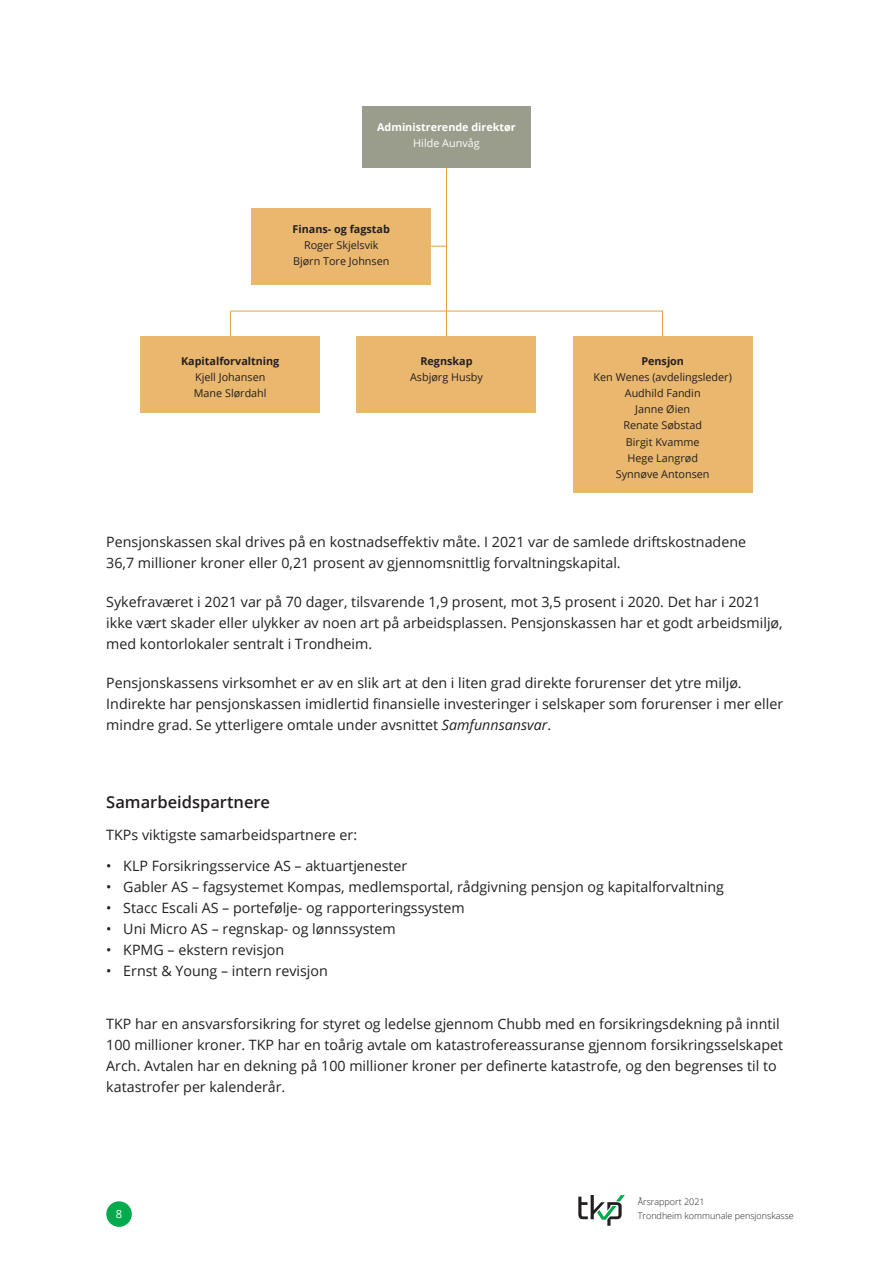
<style>
.page{position:relative;width:893px;height:1263px;background:#fff}
.page>*{position:absolute;margin:0;border:0;box-sizing:border-box;transform-origin:0 0}
.lite_avsnitt{font:600 16.5px "Open Sans";color:#231f20}
.brødtekst{font:14.25px/21px "Open Sans";color:#231f20}
.t1{font:11.25px "Open Sans";color:#fff}
.figurtekst{font:10.8px "Open Sans";color:#231f20}
.figurtekst-2{font:700 10.8px "Open Sans";color:#231f20}
.figurtekst-3{font:700 10.8px "Open Sans";color:#fff}
.figurtekst-4{font:10.8px "Open Sans";color:#fff}
.t2{font:300 9px/13.5px "Open Sans";color:#231f20}
.s1{font-style:italic}
</style>
<div class="page">
<div style="left:362px;top:106px;width:169px;height:62px;background:#9a9d8b"></div>
<div style="left:251px;top:208px;width:180px;height:77px;background:#eab76e"></div>
<div style="left:140px;top:336px;width:180px;height:76px;background:#eab76e"></div>
<div style="left:357px;top:336px;width:179px;height:76px;background:#eab76e"></div>
<div style="left:573px;top:336px;width:180px;height:157px;background:#eab76e"></div>
<hr style="left:446px;top:168px;width:1px;height:168px;background:#e2a342">
<svg style="left:230px;top:311px;width:433px;height:25px"></svg>
<svg style="left:431px;top:246px;width:15px;height:1px"></svg>
<div style="left:106px;top:1201px;width:26px;height:26px;background:#00ab4d;border-radius:50%"></div>
<svg style="left:578px;top:1195px;width:47px;height:31px"></svg>
<p class="figurtekst-3" style="left:377px;top:119px;width:140px">Administrerende direktør</p>
<p class="figurtekst-4" style="left:413px;top:136px;width:68px">Hilde Aunvåg</p>
<p class="figurtekst-2" style="left:293px;top:221px;width:99px">Finans- og fagstab</p>
<p class="figurtekst" style="left:304px;top:238px;width:76px">Roger Skjelsvik</p>
<p class="figurtekst" style="left:293px;top:254px;width:98px">Bjørn Tore Johnsen</p>
<p class="figurtekst-2" style="left:181px;top:353px;width:100px">Kapitalforvaltning</p>
<p class="figurtekst" style="left:195px;top:369px;width:72px">Kjell Johansen</p>
<p class="figurtekst" style="left:194px;top:386px;width:74px">Mane Slørdahl</p>
<p class="figurtekst-2" style="left:420px;top:353px;width:54px">Regnskap</p>
<p class="figurtekst" style="left:410px;top:369px;width:74px">Asbjørg Husby</p>
<p class="figurtekst-2" style="left:641px;top:353px;width:44px">Pensjon</p>
<p class="figurtekst" style="left:593px;top:369px;width:140px">Ken Wenes (avdelingsleder)</p>
<p class="figurtekst" style="left:625px;top:386px;width:77px">Audhild Fandin</p>
<p class="figurtekst" style="left:635px;top:402px;width:56px">Janne Øien</p>
<p class="figurtekst" style="left:623px;top:418px;width:80px">Renate Søbstad</p>
<p class="figurtekst" style="left:626px;top:434px;width:75px">Birgit Kvamme</p>
<p class="figurtekst" style="left:627px;top:450px;width:72px">Hege Langrød</p>
<p class="figurtekst" style="left:616px;top:467px;width:95px">Synnøve Antonsen</p>
<p class="brødtekst" style="left:106px;top:531px;width:641px">Pensjonskassen skal drives på en kostnadseffektiv måte. I 2021 var de samlede driftskostnadene</p>
<p class="brødtekst" style="left:106px;top:552px;width:516px">36,7 millioner kroner eller 0,21 prosent av gjennomsnittlig forvaltningskapital.</p>
<p class="brødtekst" style="left:106px;top:591px;width:678px">Sykefraværet i 2021 var på 70 dager, tilsvarende 1,9 prosent, mot 3,5 prosent i 2020. Det har i 2021 ikke vært skader eller ulykker av noen art på arbeidsplassen. Pensjonskassen har et godt arbeidsmiljø, med kontorlokaler sentralt i Trondheim.</p>
<p class="brødtekst" style="left:106px;top:672px;width:678px">Pensjonskassens virksomhet er av en slik art at den i liten grad direkte forurenser det ytre miljø.<br>Indirekte har pensjonskassen imidlertid finansielle investeringer i selskaper som forurenser i mer eller mindre grad. Se ytterligere omtale under avsnittet <span class="s1">Samfunnsansvar</span>.</p>
<p class="lite_avsnitt" style="left:106px;top:791px;width:165px">Samarbeidspartnere</p>
<p class="brødtekst" style="left:106px;top:823px;width:252px">TKPs viktigste samarbeidspartnere er:</p>
<p class="brødtekst" style="left:106px;top:855px;width:303px">• KLP Forsikringsservice AS – aktuartjenester</p>
<p class="brødtekst" style="left:106px;top:876px;width:619px">• Gabler AS – fagsystemet Kompas, medlemsportal, rådgivning pensjon og kapitalforvaltning</p>
<p class="brødtekst" style="left:106px;top:897px;width:360px">• Stacc Escali AS – portefølje- og rapporteringssystem</p>
<p class="brødtekst" style="left:106px;top:918px;width:291px">• Uni Micro AS – regnskap- og lønnssystem</p>
<p class="brødtekst" style="left:106px;top:939px;width:179px">• KPMG – ekstern revisjon</p>
<p class="brødtekst" style="left:106px;top:960px;width:223px">• Ernst &amp; Young – intern revisjon</p>
<p class="brødtekst" style="left:106px;top:1012px;width:678px">TKP har en ansvarsforsikring for styret og ledelse gjennom Chubb med en forsikringsdekning på inntil 100 millioner kroner. TKP har en toårig avtale om katastrofereassuranse gjennom forsikringsselskapet Arch. Avtalen har en dekning på 100 millioner kroner per definerte katastrofe, og den begrenses til to katastrofer per kalenderår.</p>
<p class="t1" style="left:116px;top:1207px;width:8px">8</p>
<p class="t2" style="left:638px;top:1195px;width:158px">Årsrapport 2021<br>Trondheim kommunale pensjonskasse</p>
</div>
